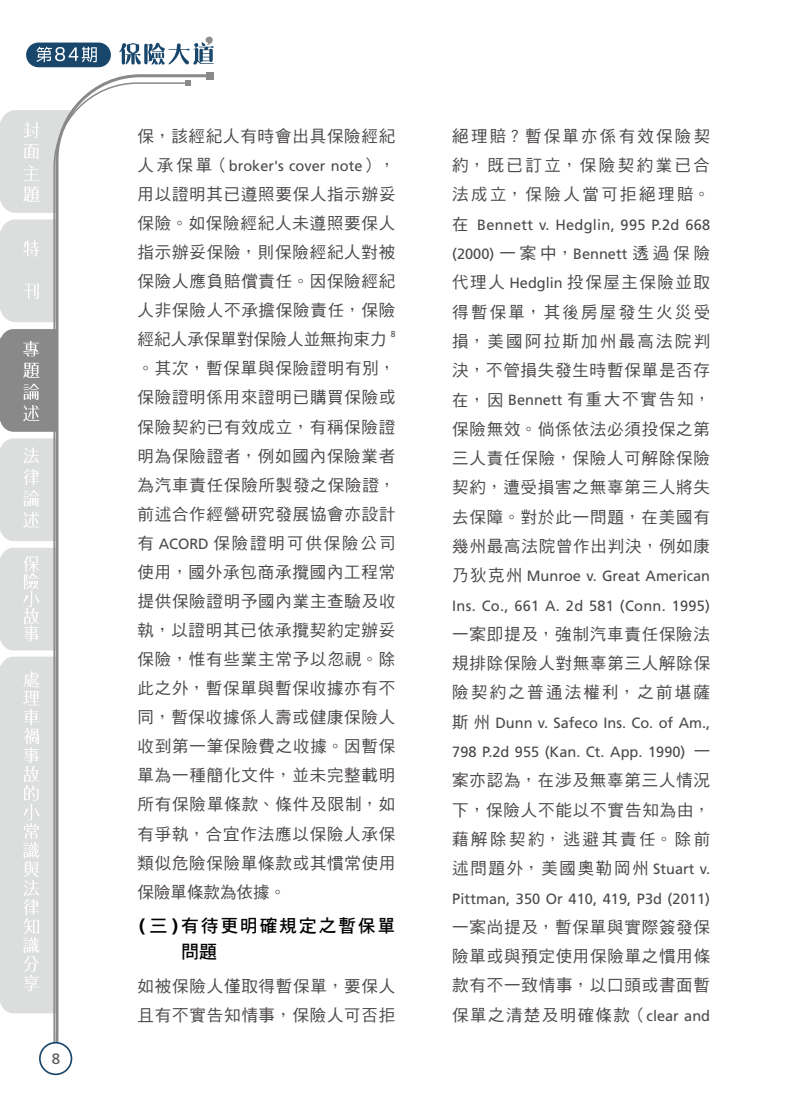
<style>
.page{position:relative;width:808px;height:1106px;background:#fff}
.page>*{position:absolute;margin:0;border:0;box-sizing:border-box;transform-origin:0 0}
.t1{font:18px/26.1px "DF Hei Std W7";letter-spacing:.09em;color:#000}
.t2{font:16.5px/29.1px "DF Hei Std W5";letter-spacing:.05em;color:#4c4948;text-align:justify}
.t3{font:15px "Frutiger LT Std";color:#595757}
.t4{font:14.85px/29.2px "Frutiger LT Std";letter-spacing:.005em;color:#4c4948}
.t5{font:8.7px "Frutiger LT Std";color:#4c4948}
.s1{font-family:"DF Hei Std W5";font-size:16.5px}
.s2{font-family:"Frutiger LT Std";font-size:14.85px}
.s3{font-family:"Frutiger LT Std";font-weight:700}
</style>
<div class="page">
<div style="left:0;top:219px;width:96px;height:103px;background:#dcdddd;border-radius:15px"></div>
<svg style="left:23px;top:240px;width:16px;height:16px"></svg>
<svg style="left:24px;top:283px;width:15px;height:16px"></svg>
<div style="left:0;top:110px;width:96px;height:103px;background:#dcdddd;border-radius:15px"></div>
<div style="left:0;top:329px;width:73px;height:103px;background:#898989;border-radius:13px"></div>
<div style="left:0;top:438px;width:73px;height:103px;background:#dcdddd;border-radius:13px"></div>
<div style="left:0;top:548px;width:73px;height:102px;background:#dcdddd;border-radius:13px"></div>
<div style="left:0;top:656px;width:73px;height:357px;background:#dcdddd;border-radius:13px"></div>
<svg style="left:24px;top:122px;width:15px;height:16px"></svg>
<svg style="left:24px;top:144px;width:15px;height:15px"></svg>
<svg style="left:23px;top:165px;width:16px;height:16px"></svg>
<svg style="left:23px;top:187px;width:16px;height:15px"></svg>
<svg style="left:23px;top:341px;width:16px;height:16px"></svg>
<svg style="left:23px;top:363px;width:16px;height:15px"></svg>
<svg style="left:23px;top:384px;width:16px;height:37px"></svg>
<svg style="left:24px;top:447px;width:15px;height:16px"></svg>
<svg style="left:23px;top:469px;width:16px;height:59px"></svg>
<svg style="left:23px;top:556px;width:16px;height:85px"></svg>
<svg style="left:23px;top:671px;width:17px;height:320px"></svg>
<svg style="left:119px;top:36px;width:95px;height:29px"></svg>
<div style="left:206px;top:72px;width:8px;height:8px;background:#898989"></div>
<svg style="left:52px;top:82px;width:133px;height:992px"></svg>
<svg style="left:185px;top:80px;width:6px;height:6px"></svg>
<div style="left:26px;top:43px;width:85px;height:24px;background:#19476c;border-radius:12px"></div>
<svg style="left:36px;top:47px;width:61px;height:15px"></svg>
<div style="left:40px;top:1042px;width:31px;height:32px;background:#fff;border-radius:50%"></div>
<div style="left:39px;top:1041px;width:33px;height:34px;border:2px solid #19476c;border-radius:50%"></div>
<div style="left:63px;top:949px;width:40px;height:72px;background:#fff"></div>
<p class="t3" style="left:52px;top:1050px;width:10px">8</p>
<p class="t2" style="left:138px;top:121px;width:259px">保，該經紀人有時會出具保險經紀</p>
<p class="t4" style="left:138px;top:151px;width:259px"><span class="s1">人承保單（</span>broker's cover note<span class="s1">），</span></p>
<p class="t2" style="left:138px;top:179px;width:259px">用以證明其已遵照要保人指示辦妥保險。如保險經紀人未遵照要保人指示辦妥保險，則保險經紀人對被保險人應負賠償責任。因保險經紀人非保險人不承擔保險責任，保險經紀人承保單對保險人並無拘束力</p>
<p class="t5" style="left:391px;top:329px;width:6px">8</p>
<p class="t2" style="left:138px;top:353px;width:259px">。其次，暫保單與保險證明有別，保險證明係用來證明已購買保險或保險契約已有效成立，有稱保險證明為保險證者，例如國內保險業者為汽車責任保險所製發之保險證，前述合作經營研究發展協會亦設計有 <span class="s2">ACORD</span> 保險證明可供保險公司使用，國外承包商承攬國內工程常提供保險證明予國內業主查驗及收執，以證明其已依承攬契約定辦妥保險，惟有些業主常予以忽視。除此之外，暫保單與暫保收據亦有不同，暫保收據係人壽或健康保險人收到第一筆保險費之收據。因暫保單為一種簡化文件，並未完整載明所有保險單條款、條件及限制，如有爭執，合宜作法應以保險人承保類似危險保險單條款或其慣常使用保險單條款為依據。</p>
<p class="t1" style="left:181px;top:912px;width:216px;text-indent:-42px"><span class="s3">(</span> 三 <span class="s3">)</span> 有待更明確規定之暫保單問題</p>
<p class="t2" style="left:138px;top:970px;width:259px">如被保險人僅取得暫保單，要保人且有不實告知情事，保險人可否拒</p>
<p class="t2" style="left:452px;top:121px;width:259px">絕理賠？暫保單亦係有效保險契約，既已訂立，保險契約業已合法成立，保險人當可拒絕理賠。</p>
<p class="t4" style="left:452px;top:210px;width:259px"><span class="s1">在</span> Bennett v. Hedglin, 995 P.2d 668 (2000) <span class="s1">一案中，</span>Bennett <span class="s1">透過保險</span></p>
<p class="t2" style="left:452px;top:267px;width:259px">代理人 <span class="s2">Hedglin</span> 投保屋主保險並取得暫保單，其後房屋發生火災受損，美國阿拉斯加州最高法院判決，不管損失發生時暫保單是否存在，因 <span class="s2">Bennett</span> 有重大不實告知，保險無效。倘係依法必須投保之第三人責任保險，保險人可解除保險契約，遭受損害之無辜第三人將失去保障。對於此一問題，在美國有幾州最高法院曾作出判決，例如康</p>
<p class="t4" style="left:452px;top:561px;width:259px"><span class="s1">乃狄克州</span> Munroe v. Great American<br>Ins. Co., 661 A. 2d 581 (Conn. 1995)</p>
<p class="t2" style="left:452px;top:619px;width:259px">一案即提及，強制汽車責任保險法規排除保險人對無辜第三人解除保險契約之普通法權利，之前堪薩</p>
<p class="t4" style="left:452px;top:708px;width:259px"><span class="s1">斯州</span> Dunn v. Safeco Ins. Co. of Am.,<br>798 P.2d 955 (Kan. Ct. App. 1990) <span class="s1">一</span></p>
<p class="t2" style="left:452px;top:765px;width:259px">案亦認為，在涉及無辜第三人情況下，保險人不能以不實告知為由，藉解除契約，逃避其責任。除前述問題外，美國奧勒岡州 <span class="s2">Stuart v.</span></p>
<p class="t4" style="left:452px;top:883px;width:259px">Pittman, 350 Or 410, 419, P3d (2011)</p>
<p class="t2" style="left:452px;top:912px;width:259px">一案尚提及，暫保單與實際簽發保險單或與預定使用保險單之慣用條款有不一致情事，以口頭或書面暫保單之清楚及明確條款（<span class="s2">clear and</span></p>
</div>
